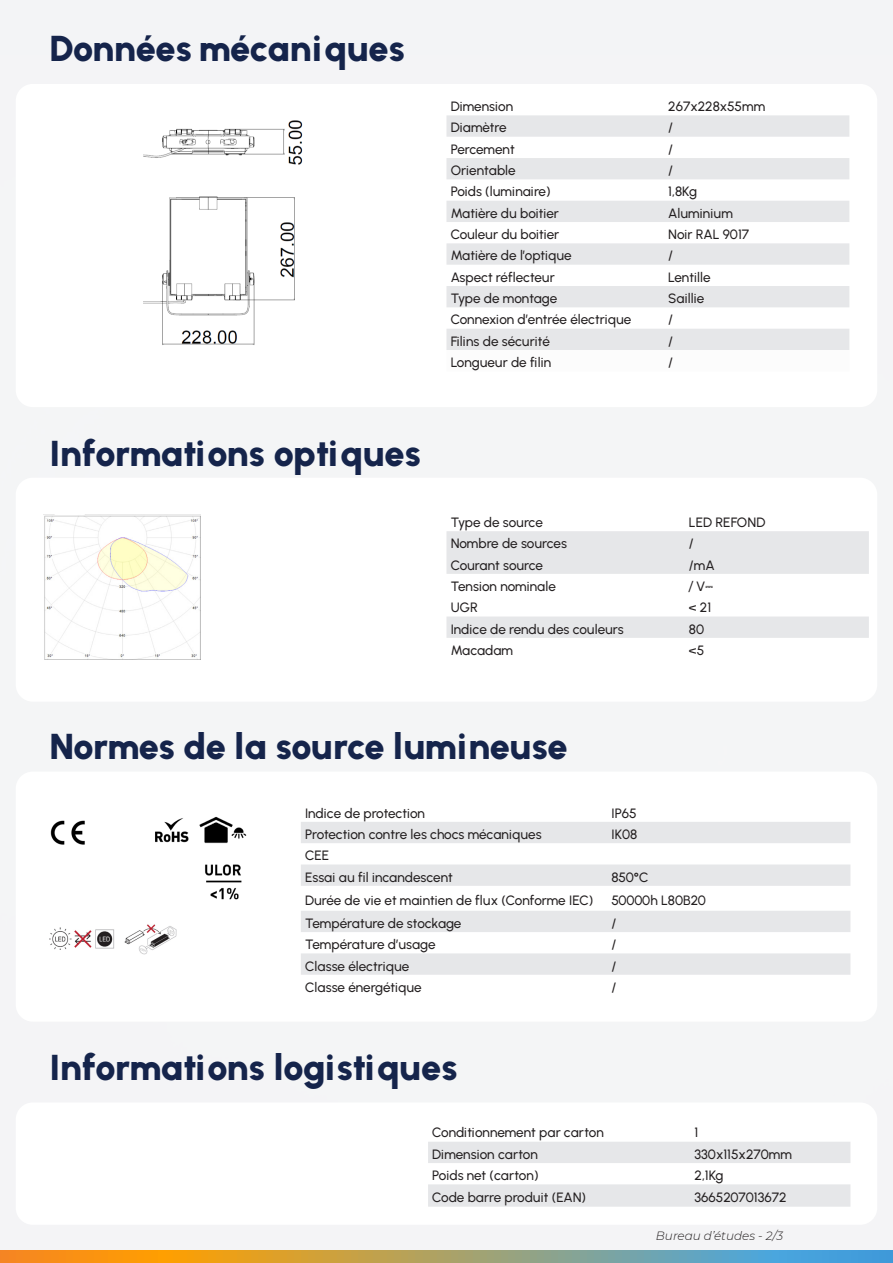
<style>
.page{position:relative;width:893px;height:1263px;background:#f4f5f6}
.page>*{position:absolute;margin:0;border:0;box-sizing:border-box;transform-origin:0 0}
.t1{font:900 36px "Urbanist";letter-spacing:-.01em;color:#15244b}
.Texte_courant{font:500 13.5px "Urbanist";letter-spacing:-.005em;color:#231f20}
.Texte_courant-2{font:italic 300 12px "Montserrat";color:#231f20}
.Texte_courant-3{font:500 12px "Montserrat";color:#231f20}
.s1{font-family:"Urbanist";font-size:13.5px}
.s2{font-family:"Cambria Math";font-weight:400;font-size:13.5px}
</style>
<div class="page">
<div style="left:16px;top:84px;width:861px;height:323px;background:#fff;border-radius:17px"></div>
<div style="left:16px;top:771px;width:861px;height:251px;background:#fff;border-radius:17px"></div>
<div style="left:16px;top:478px;width:861px;height:224px;background:#fff;border-radius:17px"></div>
<div style="left:16px;top:1102px;width:861px;height:123px;background:#fff;border-radius:17px"></div>
<svg style="left:446px;top:531px;width:423px;height:107px;fill:#e6e7e9"></svg>
<svg style="left:428px;top:1142px;width:422px;height:65px"></svg>
<svg style="left:301px;top:822px;width:549px;height:153px;fill:#e6e7e9"></svg>
<div style="left:446px;top:115px;width:403px;height:22px;background:#e6e7e9"></div>
<svg style="left:446px;top:158px;width:403px;height:192px;fill:#e6e7e9"></svg>
<svg style="left:0;top:1251px;width:893px;height:12px;background:#a79e6c"></svg>
<img style="left:143px;top:120px;width:160px;height:225px">
<img style="left:155px;top:818px;width:34px;height:25px">
<img style="left:50px;top:820px;width:35px;height:25px">
<img style="left:50px;top:928px;width:64px;height:22px">
<img style="left:124px;top:924px;width:53px;height:31px">
<img style="left:199px;top:816px;width:48px;height:84px">
<img style="left:43px;top:514px;width:157px;height:145px">
<p class="t1" style="left:50px;top:27px;width:357px">Données mécaniques</p>
<p class="t1" style="left:50px;top:431px;width:373px">Informations optiques</p>
<p class="Texte_courant" style="left:451px;top:98px;width:64px">Dimension</p>
<p class="Texte_courant" style="left:668px;top:98px;width:99px">267x228x55mm</p>
<p class="Texte_courant" style="left:451px;top:120px;width:57px">Diamètre</p>
<p class="Texte_courant" style="left:668px;top:120px;width:6px">/</p>
<p class="Texte_courant" style="left:451px;top:141px;width:65px">Percement</p>
<p class="Texte_courant" style="left:668px;top:141px;width:6px">/</p>
<p class="Texte_courant" style="left:451px;top:162px;width:66px">Orientable</p>
<p class="Texte_courant" style="left:668px;top:162px;width:6px">/</p>
<p class="Texte_courant" style="left:451px;top:184px;width:101px">Poids (luminaire)</p>
<p class="Texte_courant" style="left:668px;top:184px;width:30px">1,8Kg</p>
<p class="Texte_courant" style="left:451px;top:205px;width:110px">Matière du boitier</p>
<p class="Texte_courant" style="left:668px;top:205px;width:66px">Aluminium</p>
<p class="Texte_courant" style="left:451px;top:226px;width:110px">Couleur du boitier</p>
<p class="Texte_courant" style="left:668px;top:226px;width:82px">Noir RAL 9017</p>
<p class="Texte_courant" style="left:451px;top:248px;width:122px">Matière de l’optique</p>
<p class="Texte_courant" style="left:668px;top:248px;width:6px">/</p>
<p class="Texte_courant" style="left:451px;top:269px;width:106px">Aspect réflecteur</p>
<p class="Texte_courant" style="left:668px;top:269px;width:44px">Lentille</p>
<p class="Texte_courant" style="left:451px;top:290px;width:108px">Type de montage</p>
<p class="Texte_courant" style="left:668px;top:290px;width:38px">Saillie</p>
<p class="Texte_courant" style="left:451px;top:312px;width:182px">Connexion d’entrée électrique</p>
<p class="Texte_courant" style="left:668px;top:312px;width:6px">/</p>
<p class="Texte_courant" style="left:451px;top:333px;width:101px">Filins de sécurité</p>
<p class="Texte_courant" style="left:668px;top:333px;width:6px">/</p>
<p class="Texte_courant" style="left:451px;top:354px;width:102px">Longueur de filin</p>
<p class="Texte_courant" style="left:668px;top:354px;width:6px">/</p>
<p class="Texte_courant" style="left:451px;top:514px;width:94px">Type de source</p>
<p class="Texte_courant" style="left:689px;top:514px;width:78px">LED REFOND</p>
<p class="Texte_courant" style="left:451px;top:535px;width:118px">Nombre de sources</p>
<p class="Texte_courant" style="left:689px;top:535px;width:6px">/</p>
<p class="Texte_courant" style="left:451px;top:557px;width:94px">Courant source</p>
<p class="Texte_courant" style="left:689px;top:557px;width:27px">/mA</p>
<p class="Texte_courant" style="left:451px;top:578px;width:107px">Tension nominale</p>
<p class="Texte_courant-3" style="left:689px;top:578px;width:26px">/ <span class="s1">V</span><span class="s2">⎓</span></p>
<p class="Texte_courant" style="left:451px;top:599px;width:29px">UGR</p>
<p class="Texte_courant" style="left:689px;top:599px;width:24px">&lt; 21</p>
<p class="Texte_courant" style="left:451px;top:621px;width:175px">Indice de rendu des couleurs</p>
<p class="Texte_courant" style="left:689px;top:621px;width:17px">80</p>
<p class="Texte_courant" style="left:451px;top:642px;width:64px">Macadam</p>
<p class="Texte_courant" style="left:689px;top:642px;width:17px">&lt;5</p>
<p class="t1" style="left:50px;top:725px;width:519px">Normes de la source lumineuse</p>
<p class="Texte_courant" style="left:305px;top:805px;width:122px">Indice de protection</p>
<p class="Texte_courant" style="left:611px;top:805px;width:27px">IP65</p>
<p class="Texte_courant" style="left:305px;top:826px;width:238px">Protection contre les chocs mécaniques</p>
<p class="Texte_courant" style="left:611px;top:826px;width:27px">IK08</p>
<p class="Texte_courant" style="left:305px;top:847px;width:26px">CEE</p>
<p class="Texte_courant" style="left:305px;top:869px;width:149px">Essai au fil incandescent</p>
<p class="Texte_courant" style="left:611px;top:869px;width:38px">850°C</p>
<p class="Texte_courant" style="left:305px;top:892px;width:290px">Durée de vie et maintien de flux (Conforme IEC)</p>
<p class="Texte_courant" style="left:611px;top:892px;width:96px">50000h L80B20</p>
<p class="Texte_courant" style="left:305px;top:915px;width:158px">Température de stockage</p>
<p class="Texte_courant" style="left:611px;top:915px;width:6px">/</p>
<p class="Texte_courant" style="left:305px;top:936px;width:132px">Température d’usage</p>
<p class="Texte_courant" style="left:611px;top:936px;width:6px">/</p>
<p class="Texte_courant" style="left:305px;top:958px;width:106px">Classe électrique</p>
<p class="Texte_courant" style="left:611px;top:958px;width:6px">/</p>
<p class="Texte_courant" style="left:305px;top:979px;width:118px">Classe énergétique</p>
<p class="Texte_courant" style="left:611px;top:979px;width:6px">/</p>
<p class="t1" style="left:50px;top:1045px;width:409px">Informations logistiques</p>
<p class="Texte_courant" style="left:432px;top:1124px;width:173px">Conditionnement par carton</p>
<p class="Texte_courant" style="left:694px;top:1124px;width:5px">1</p>
<p class="Texte_courant" style="left:432px;top:1146px;width:107px">Dimension carton</p>
<p class="Texte_courant" style="left:694px;top:1146px;width:99px">330x115x270mm</p>
<p class="Texte_courant" style="left:432px;top:1167px;width:108px">Poids net (carton)</p>
<p class="Texte_courant" style="left:694px;top:1167px;width:31px">2,1Kg</p>
<p class="Texte_courant" style="left:432px;top:1189px;width:155px">Code barre produit (EAN)</p>
<p class="Texte_courant" style="left:694px;top:1189px;width:93px">3665207013672</p>
<p class="Texte_courant-2" style="left:656px;top:1228px;width:129px">Bureau d’études - 2/3</p>
</div>
